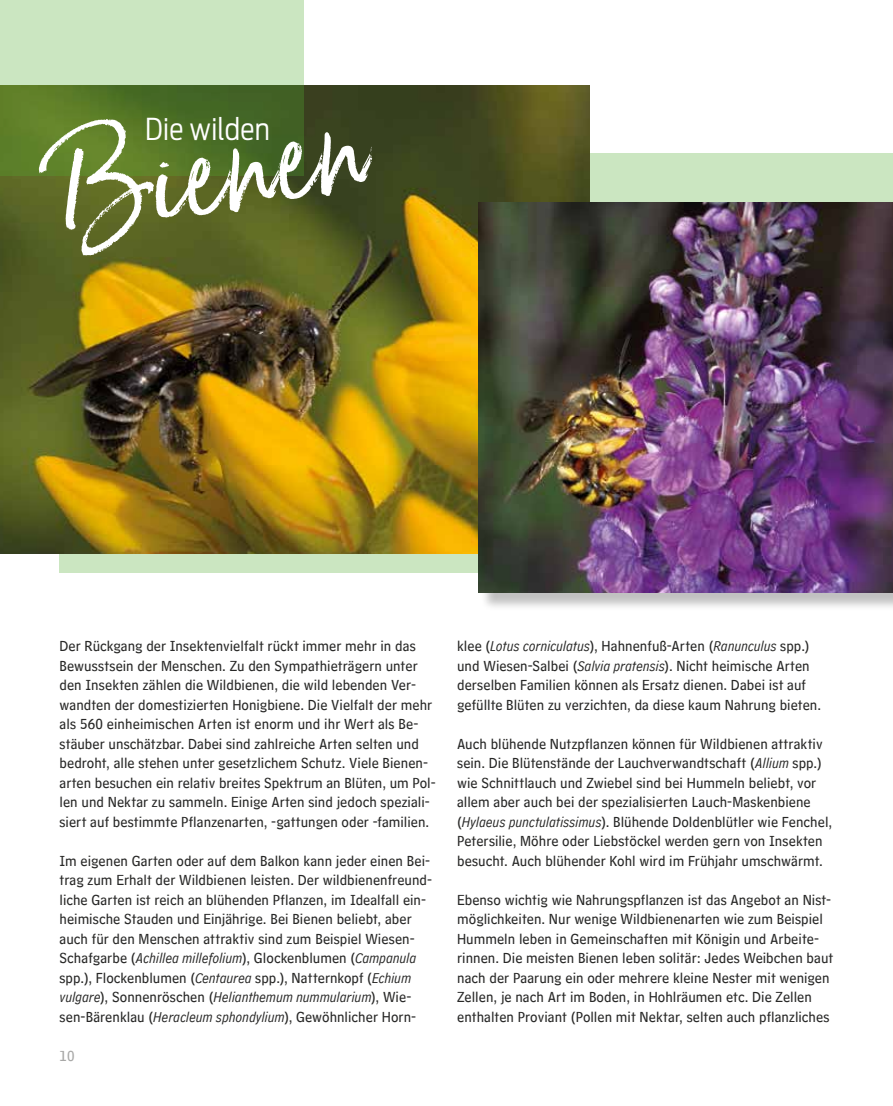
<style>
.page{position:relative;width:893px;height:1106px;background:#fff}
.page>*{position:absolute;margin:0;border:0;box-sizing:border-box;transform-origin:0 0}
.t1{font:120px "Born Ready";color:#fff}
.t2{font:300 30px "Antenna Cond";letter-spacing:.01em;color:#fff}
.t3{font:15px/19.5px "Hannover Millennial Text";letter-spacing:.005em;color:#282827}
.t4{font:italic 15px "HM Comment";letter-spacing:.005em;color:#282827}
.t5{font:15px "Hannover Millennial Text";color:#a8a8a7}
.s1{font-family:"Hannover Millennial Text";font-style:normal}
.s2{font-family:"HM Comment";font-style:italic}
</style>
<div class="page">
<div style="left:60px;top:153px;width:833px;height:420px;background:#cbe6c1"></div>
<img style="left:0;top:85px;width:590px;height:468px">
<hr style="left:892px;top:27px;width:1px;height:234px;background:#fff">
<svg style="left:0;top:0;width:303px;height:176px;background:#8cab71"></svg>
<div style="left:481px;top:205px;width:412px;height:406px;background:#000;opacity:.25"></div>
<img style="left:478px;top:202px;width:415px;height:390px">
<h1 class="t1" style="left:35px;top:126px;width:325px;rotate:-10deg">Bienen</h1>
<h2 class="t2" style="left:145px;top:111px;width:126px">Die wilden</h2>
<p class="t3" style="left:60px;top:636px;width:378px">Der Rückgang der Insektenvielfalt rückt immer mehr in das Bewusstsein der Menschen. Zu den Sympathieträgern unter den Insekten zählen die Wildbienen, die wild lebenden Ver&shy;wandten der domestizierten Honigbiene. Die Vielfalt der mehr als 560 einheimischen Arten ist enorm und ihr Wert als Be&shy;stäuber unschätzbar. Dabei sind zahlreiche Arten selten und bedroht, alle stehen unter gesetzlichem Schutz. Viele Bienen&shy;arten besuchen ein relativ breites Spektrum an Blüten, um Pol&shy;len und Nektar zu sammeln. Einige Arten sind jedoch speziali&shy;siert auf bestimmte Pflanzenarten, -gattungen oder -familien.</p>
<p class="t3" style="left:60px;top:851px;width:374px">Im eigenen Garten oder auf dem Balkon kann jeder einen Bei&shy;trag zum Erhalt der Wildbienen leisten. Der wildbienenfreund&shy;liche Garten ist reich an blühenden Pflanzen, im Idealfall ein&shy;heimische Stauden und Einjährige. Bei Bienen beliebt, aber auch für den Menschen attraktiv sind zum Beispiel Wiesen-</p>
<p class="t4" style="left:60px;top:949px;width:358px"><span class="s1">Schafgarbe (</span>Achillea millefolium<span class="s1">), Glockenblumen (</span>Campanula</p>
<p class="t3" style="left:60px;top:968px;width:353px">spp.), Flockenblumen (<span class="s2">Centaurea</span> spp.), Natternkopf (<span class="s2">Echium</span></p>
<p class="t4" style="left:60px;top:988px;width:353px">vulgare<span class="s1">), Sonnenröschen (</span>Helianthemum nummularium<span class="s1">), Wie-</span></p>
<p class="t3" style="left:60px;top:1007px;width:358px">sen-Bärenklau (<span class="s2">Heracleum sphondylium</span>), Gewöhnlicher Horn-</p>
<p class="t5" style="left:60px;top:1047px;width:16px">10</p>
<p class="t3" style="left:457px;top:636px;width:366px">klee (<span class="s2">Lotus corniculatus</span>), Hahnenfuß-Arten (<span class="s2">Ranunculus</span> spp.) und Wiesen-Salbei (<span class="s2">Salvia pratensis</span>). Nicht heimische Arten derselben Familien können als Ersatz dienen. Dabei ist auf gefüllte Blüten zu verzichten, da diese kaum Nahrung bieten.</p>
<p class="t3" style="left:457px;top:734px;width:377px">Auch blühende Nutzpflanzen können für Wildbienen attraktiv sein. Die Blütenstände der Lauchverwandtschaft (<span class="s2">Allium</span> spp.) wie Schnittlauch und Zwiebel sind bei Hummeln beliebt, vor allem aber auch bei der spezialisierten Lauch-Maskenbiene (<span class="s2">Hylaeus punctulatissimus</span>). Blühende Doldenblütler wie Fenchel, Petersilie, Möhre oder Liebstöckel werden gern von Insekten besucht. Auch blühender Kohl wird im Frühjahr umschwärmt.</p>
<p class="t3" style="left:457px;top:890px;width:378px">Ebenso wichtig wie Nahrungspflanzen ist das Angebot an Nist&shy;möglichkeiten. Nur wenige Wildbienenarten wie zum Beispiel Hummeln leben in Gemeinschaften mit Königin und Arbeite&shy;rinnen. Die meisten Bienen leben solitär: Jedes Weibchen baut nach der Paarung ein oder mehrere kleine Nester mit wenigen Zellen, je nach Art im Boden, in Hohlräumen etc. Die Zellen enthalten Proviant (Pollen mit Nektar, selten auch pflanzliches</p>
</div>
